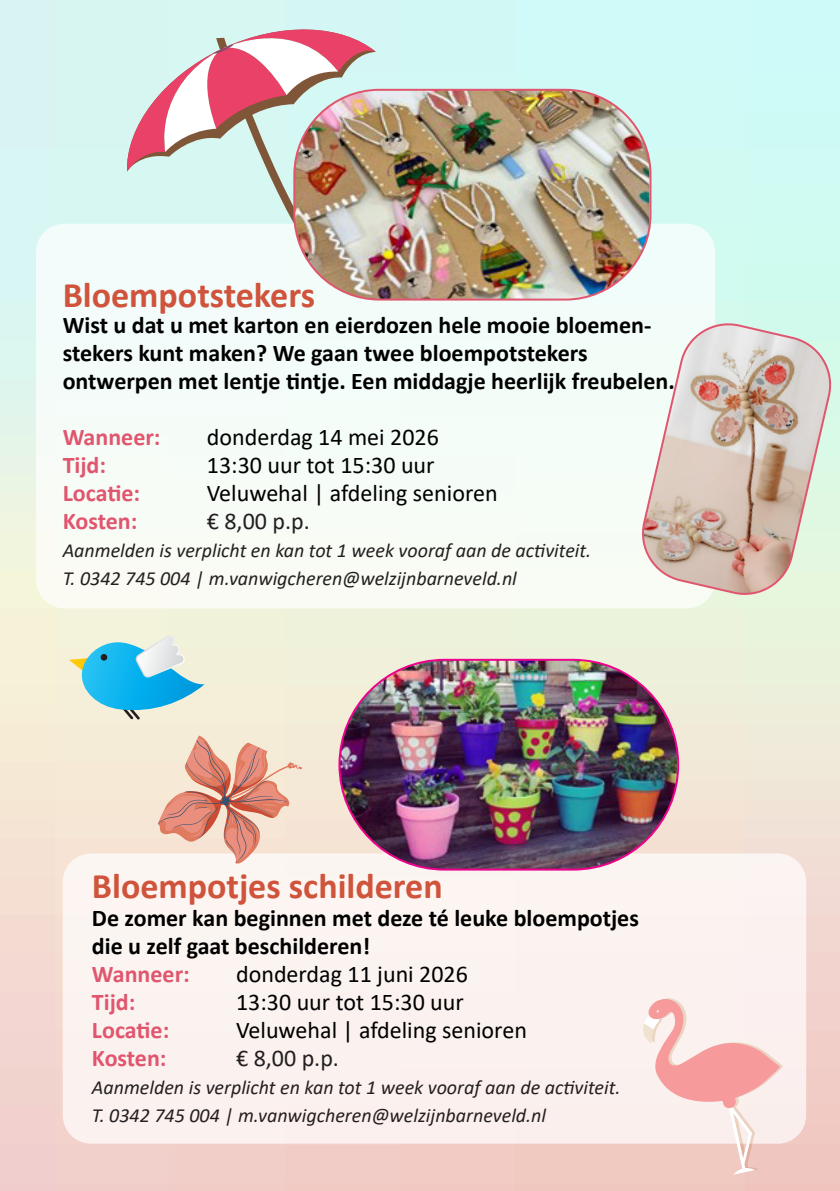
<style>
.page{position:relative;width:840px;height:1191px;background:#fff}
.page>*{position:absolute;margin:0;border:0;box-sizing:border-box;transform-origin:0 0}
.t1{font:700 36px "Calibri";color:#cf543b}
.t2{font:700 24px/28px "Calibri";color:#000}
.t3{font:24px "Calibri";color:#000}
.t4{font:700 24px "Calibri";color:#e0566e}
.t5{font:24px "Calibri";color:#231f20}
.t6{font:italic 20px "Calibri";color:#231f20}
.s1{color:#e0566e}
</style>
<div class="page">
<div style="left:0;top:0;width:839px;height:1191px;background:linear-gradient(to bottom,#d1fffa,#fcd2c6)"></div>
<div style="left:36px;top:224px;width:678px;height:384px;background:#f5fcf8;border-radius:28px"></div>
<div style="left:63px;top:853px;width:742px;height:290px;background:#fbf2f0;border-radius:28px"></div>
<img style="left:339px;top:660px;width:337px;height:209px">
<img style="left:642px;top:319px;width:194px;height:282px">
<svg style="left:642px;top:998px;width:140px;height:176px"></svg>
<svg style="left:127px;top:30px;width:248px;height:194px;background:#d9c7c9"></svg>
<svg style="left:69px;top:635px;width:135px;height:84px;background:#8fd2df"></svg>
<svg style="left:155px;top:734px;width:153px;height:130px;background:#e8bead"></svg>
<img style="left:294px;top:90px;width:355px;height:209px">
<div style="left:293px;top:89px;width:358px;height:211px;border:2px solid #e0566e;border-radius:85px"></div>
<p class="t1" style="left:63px;top:269px;width:254px">Bloempotstekers</p>
<p class="t2" style="left:63px;top:311px;width:613px">Wist u dat u met karton en eierdozen hele mooie bloemen&shy;stekers kunt maken? We gaan twee bloempotstekers ontwerpen met lentje tintje. Een middagje heerlijk freubelen.</p>
<p class="t4" style="left:63px;top:420px;width:99px">Wanneer:</p>
<p class="t3" style="left:207px;top:420px;width:233px">donderdag 14 mei 2026</p>
<p class="t4" style="left:63px;top:448px;width:45px">Tijd:</p>
<p class="t3" style="left:207px;top:448px;width:229px">13:30 uur tot 15:30 uur</p>
<p class="t4" style="left:63px;top:476px;width:79px">Locatie:</p>
<p class="t3" style="left:207px;top:476px;width:292px">Veluwehal | afdeling senioren</p>
<p class="t4" style="left:63px;top:504px;width:76px">Kosten:</p>
<p class="t5" style="left:207px;top:504px;width:104px">€ 8,00 p.p.</p>
<p class="t6" style="left:63px;top:536px;width:530px">Aanmelden is verplicht en kan tot 1 week vooraf aan de activiteit.</p>
<p class="t6" style="left:63px;top:564px;width:455px">T. 0342 745 004 | m.vanwigcheren@welzijnbarneveld.nl</p>
<p class="t1" style="left:92px;top:860px;width:352px">Bloempotjes schilderen</p>
<p class="t2" style="left:92px;top:903px;width:548px">De zomer kan beginnen met deze té leuke bloempotjes die u zelf gaat beschilderen!<br><span class="s1">Wanneer:</span></p>
<p class="t3" style="left:236px;top:957px;width:233px">donderdag 11 juni 2026</p>
<p class="t4" style="left:92px;top:984px;width:45px">Tijd:</p>
<p class="t3" style="left:236px;top:985px;width:229px">13:30 uur tot 15:30 uur</p>
<p class="t4" style="left:92px;top:1012px;width:79px">Locatie:</p>
<p class="t3" style="left:236px;top:1013px;width:292px">Veluwehal | afdeling senioren</p>
<p class="t4" style="left:92px;top:1040px;width:76px">Kosten:</p>
<p class="t5" style="left:236px;top:1041px;width:104px">€ 8,00 p.p.</p>
<p class="t6" style="left:92px;top:1073px;width:530px">Aanmelden is verplicht en kan tot 1 week vooraf aan de activiteit.</p>
<p class="t6" style="left:92px;top:1101px;width:455px">T. 0342 745 004 | m.vanwigcheren@welzijnbarneveld.nl</p>
</div>
